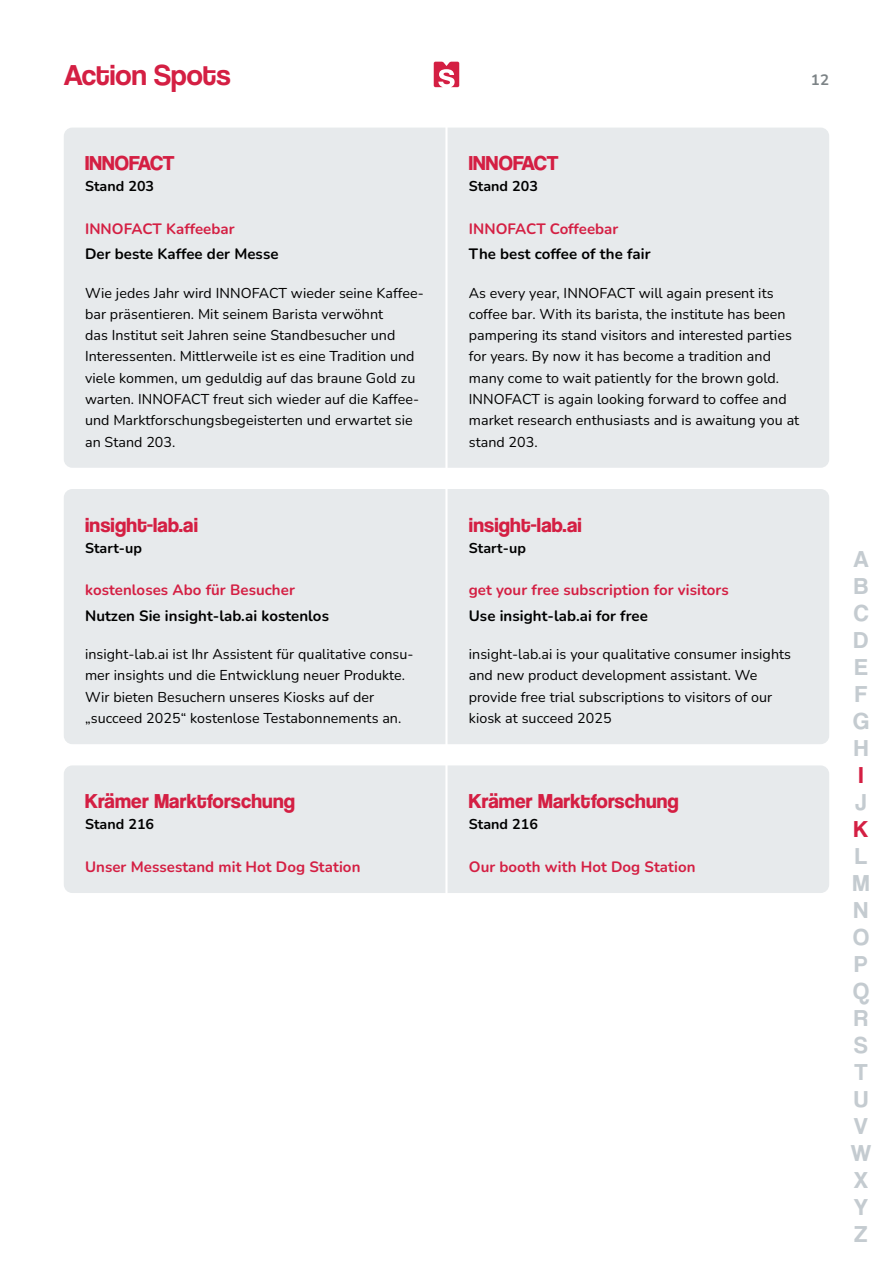
<style>
.page{position:relative;width:893px;height:1263px;background:#fff}
.page>*{position:absolute;margin:0;border:0;box-sizing:border-box;transform-origin:0 0}
.t1{font:30px "Coolvetica Rg";color:#d41f43}
.t2{font:24px/27px "Coolvetica Rg";color:#c4cbd0;text-align:justify}
.t3{font:24px "Coolvetica Rg";color:#d41f43}
.t4{font:700 21px "Coolvetica Rg";letter-spacing:.01em;color:#d41f43}
.t5{font:700 15px "Nunito";letter-spacing:.005em;color:#d41f43}
.t6{font:700 15px "Nunito";letter-spacing:.005em;color:#000}
.t7{font:700 15px "Nunito";color:#7c8386}
.t8{font:14.25px/21.3px "Nunito";letter-spacing:.005em;color:#000}
.t9{font:700 14.25px "Nunito";letter-spacing:.005em;color:#000}
</style>
<div class="page">
<svg style="left:434px;top:62px;width:25px;height:25px"></svg>
<div style="left:448px;top:128px;width:381px;height:340px;background:#e7eaec"></div>
<div style="left:64px;top:128px;width:381px;height:340px;background:#e7eaec"></div>
<div style="left:448px;top:489px;width:381px;height:255px;background:#e7eaec"></div>
<div style="left:64px;top:489px;width:381px;height:255px;background:#e7eaec"></div>
<div style="left:448px;top:765px;width:381px;height:128px;background:#e7eaec"></div>
<div style="left:64px;top:765px;width:381px;height:128px;background:#e7eaec"></div>
<h1 class="t1" style="left:64px;top:57px;width:168px">Action Spots</h1>
<h3 class="t4" style="left:85px;top:151px;width:91px">INNOFACT</h3>
<p class="t9" style="left:85px;top:177px;width:71px">Stand 203</p>
<p class="t5" style="left:85px;top:218px;width:151px">INNOFACT Kaffeebar</p>
<p class="t6" style="left:85px;top:244px;width:195px">Der beste Kaffee der Messe</p>
<p class="t8" style="left:85px;top:282px;width:340px">Wie jedes Jahr wird INNOFACT wieder seine Kaffee&shy;bar präsentieren. Mit seinem Barista verwöhnt<br>das Institut seit Jahren seine Standbesucher und Interessenten. Mittlerweile ist es eine Tradition und viele kommen, um geduldig auf das braune Gold zu warten. INNOFACT freut sich wieder auf die Kaffee&shy;und Marktforschungsbegeisterten und erwartet sie an Stand 203.</p>
<h3 class="t4" style="left:85px;top:512px;width:115px">insight-lab.ai</h3>
<p class="t9" style="left:85px;top:538px;width:59px">Start-up</p>
<p class="t5" style="left:85px;top:580px;width:211px">kostenloses Abo für Besucher</p>
<p class="t6" style="left:85px;top:605px;width:245px">Nutzen Sie insight-lab.ai kostenlos</p>
<p class="t8" style="left:85px;top:643px;width:330px">insight-lab.ai ist Ihr Assistent für qualitative consu&shy;mer insights und die Entwicklung neuer Produkte.<br>Wir bieten Besuchern unseres Kiosks auf der „succeed 2025“ kostenlose Testabonnements an.</p>
<h3 class="t4" style="left:85px;top:789px;width:212px">Krämer Marktforschung</h3>
<p class="t9" style="left:85px;top:814px;width:71px">Stand 216</p>
<p class="t5" style="left:85px;top:856px;width:277px">Unser Messestand mit Hot Dog Station</p>
<p class="t7" style="left:811px;top:69px;width:20px">12</p>
<h3 class="t4" style="left:469px;top:151px;width:91px">INNOFACT</h3>
<p class="t9" style="left:469px;top:177px;width:71px">Stand 203</p>
<p class="t5" style="left:469px;top:218px;width:151px">INNOFACT Coffeebar</p>
<p class="t6" style="left:469px;top:244px;width:183px">The best coffee of the fair</p>
<p class="t8" style="left:469px;top:282px;width:332px">As every year, INNOFACT will again present its coffee bar. With its barista, the institute has been pampering its stand visitors and interested parties for years. By now it has become a tradition and many come to wait patiently for the brown gold.<br>INNOFACT is again looking forward to coffee and market research enthusiasts and is awaitung you at stand 203.</p>
<h3 class="t4" style="left:469px;top:512px;width:115px">insight-lab.ai</h3>
<p class="t9" style="left:469px;top:538px;width:59px">Start-up</p>
<p class="t5" style="left:469px;top:580px;width:261px">get your free subscription for visitors</p>
<p class="t6" style="left:469px;top:605px;width:181px">Use insight-lab.ai for free</p>
<p class="t8" style="left:469px;top:643px;width:324px">insight-lab.ai is your qualitative consumer insights and new product development assistant. We provide free trial subscriptions to visitors of our kiosk at succeed 2025</p>
<h3 class="t4" style="left:469px;top:789px;width:211px">Krämer Marktforschung</h3>
<p class="t9" style="left:469px;top:814px;width:71px">Stand 216</p>
<p class="t5" style="left:469px;top:856px;width:228px">Our booth with Hot Dog Station</p>
<h2 class="t2" style="left:853px;top:545px;width:17px">A B C D E F G H</h2>
<h2 class="t3" style="left:859px;top:760px;width:6px">I</h2>
<h2 class="t2" style="left:856px;top:788px;width:12px">J</h2>
<h2 class="t3" style="left:854px;top:814px;width:16px">K</h2>
<h2 class="t2" style="left:851px;top:842px;width:22px;text-align:left">L<br>M<br>N<br>O<br>P<br>Q<br>R<br>S<br>T<br>U<br>V<br>W<br>X<br>Y<br>Z</h2>
</div>
